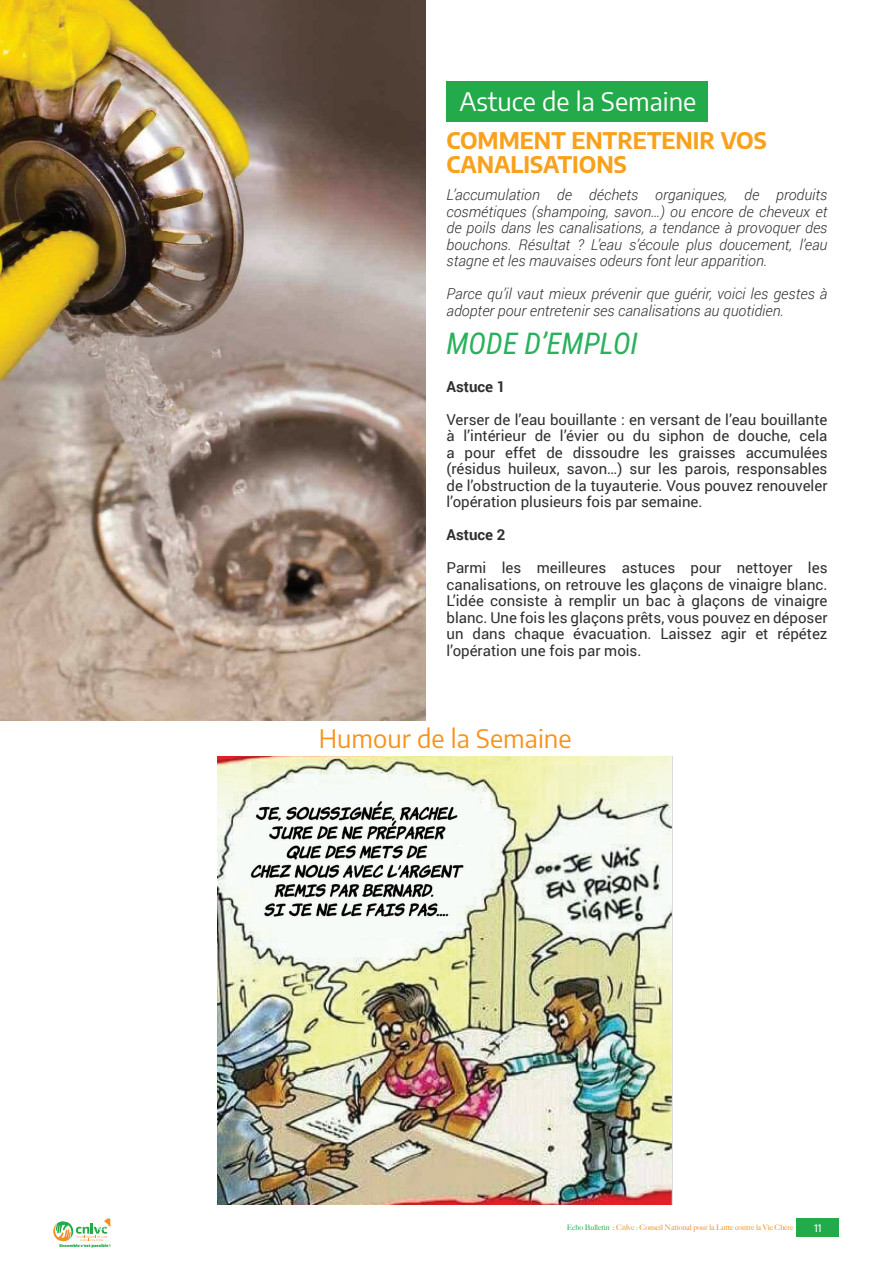
<style>
.page{position:relative;width:893px;height:1263px;background:#fff}
.page>*{position:absolute;margin:0;border:0;box-sizing:border-box;transform-origin:0 0}
.t1{font:italic 30px "Roboto Condensed";color:#29b15d}
.t2{font:25.5px "Encode Sans";color:#fff}
.t3{font:25.5px "Encode Sans";color:#f7931d}
.t4{font:700 22.5px/24px "Encode Sans";color:#f8a11c}
.t5{font:15px/16.5px "Roboto";color:#312e32;text-align:justify}
.t6{font:italic 300 15px/16.5px "Roboto";color:#312e32;text-align:justify}
.t7{font:700 15px "Roboto";color:#312e32}
.t8{font:500 10.5px "Encode Sans Compressed";color:#fff}
.t9{font:500 7.5px "Big Caslon";color:#f28f23}
.t10{font:900 3.9px "Montserrat";color:#23aa4a}
.s1{color:#23aa4a}
</style>
<div class="page">
<div style="left:797px;top:1218px;width:42px;height:19px;background:#23aa4a"></div>
<svg style="left:53px;top:1218px;width:57px;height:24px"></svg>
<img style="left:0;top:0;width:425px;height:720px">
<div style="left:446px;top:81px;width:262px;height:41px;background:#23aa4a"></div>
<img style="left:218px;top:756px;width:454px;height:448px">
<p class="t10" style="left:60px;top:1243px;width:53px">Ensemble c’est possible !</p>
<h2 class="t2" style="left:459px;top:83px;width:239px">Astuce de la Semaine</h2>
<h3 class="t4" style="left:446px;top:127px;width:322px">COMMENT ENTRETENIR VOS<br>CANALISATIONS</h3>
<p class="t6" style="left:446px;top:186px;width:382px">L’accumulation de déchets organiques, de produits cosmétiques (shampoing, savon…) ou encore de cheveux et de poils dans les canalisations, a tendance à provoquer des bouchons. Résultat ? L’eau s’écoule plus doucement, l’eau stagne et les mauvaises odeurs font leur apparition.</p>
<p class="t6" style="left:446px;top:285px;width:382px">Parce qu’il vaut mieux prévenir que guérir, voici les gestes à adopter pour entretenir ses canalisations au quotidien.</p>
<h1 class="t1" style="left:446px;top:322px;width:193px">MODE D’EMPLOI</h1>
<p class="t7" style="left:446px;top:376px;width:61px">Astuce 1</p>
<p class="t5" style="left:446px;top:410px;width:382px">Verser de l’eau bouillante : en versant de l’eau bouillante à l’intérieur de l’évier ou du siphon de douche, cela a pour effet de dissoudre les graisses accumulées (résidus huileux, savon…) sur les parois, responsables de l’obstruction de la tuyauterie. Vous pouvez renouveler l’opération plusieurs fois par semaine.</p>
<p class="t7" style="left:446px;top:524px;width:61px">Astuce 2</p>
<p class="t5" style="left:446px;top:559px;width:382px">Parmi les meilleures astuces pour nettoyer les canalisations, on retrouve les glaçons de vinaigre blanc.<br>L’idée consiste à remplir un bac à glaçons de vinaigre blanc. Une fois les glaçons prêts, vous pouvez en déposer un dans chaque évacuation. Laissez agir et répétez l’opération une fois par mois.</p>
<h2 class="t3" style="left:319px;top:721px;width:254px">Humour de la Semaine</h2>
<p class="t9" style="left:567px;top:1221px;width:228px"><span class="s1">Echo Bulletin :</span> Cnlvc : Conseil National pour la Lutte contre la Vie Chère</p>
<p class="t8" style="left:814px;top:1221px;width:9px">11</p>
</div>
